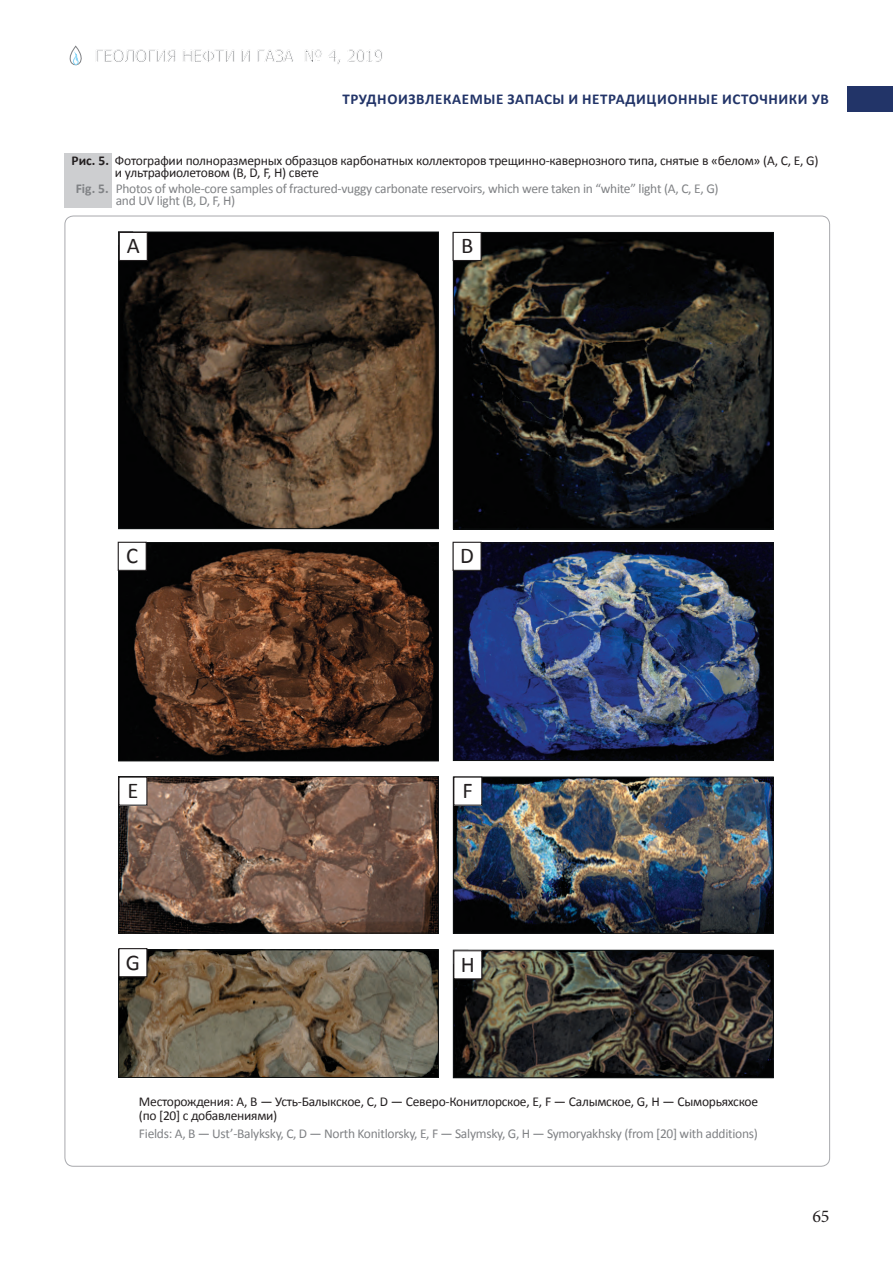
<style>
.page{position:relative;width:893px;height:1264px;background:#fff}
.page>*{position:absolute;margin:0;border:0;box-sizing:border-box;transform-origin:0 0}
.t1{font:22.5px "Calibri";color:#231f20}
.t2{font:18px "Minion Pro";color:#231f20}
.t3{font:16.5px "Tahoma";color:#808285}
.t4{font:700 15px "Calibri";letter-spacing:.04em;color:#223468}
.t5{font:13.95px "Calibri";color:#0e1112}
.ТЕКСТ{font:13.5px/13.8px "Calibri";letter-spacing:-.02em;color:#231f20}
.t6{font:13.5px/12px "Calibri";letter-spacing:-.02em;color:#808285}
.t7{font:700 13.5px "Calibri";color:#808285}
.s1{font-weight:700}
</style>
<div class="page">
<svg style="left:69px;top:46px;width:13px;height:20px"></svg>
<div style="left:847px;top:86px;width:46px;height:25px;background:#223468"></div>
<div style="left:64px;top:154px;width:48px;height:54px;background:#cdced0"></div>
<img style="left:120px;top:544px;width:317px;height:215px">
<img style="left:455px;top:544px;width:316px;height:214px">
<img style="left:455px;top:951px;width:316px;height:124px">
<img style="left:120px;top:234px;width:317px;height:292px">
<img style="left:455px;top:778px;width:316px;height:153px">
<img style="left:455px;top:234px;width:316px;height:293px">
<div style="left:118px;top:232px;width:321px;height:296px;border:1px solid #0e1112"></div>
<div style="left:453px;top:232px;width:320px;height:297px;border:1px solid #0e1112"></div>
<img style="left:120px;top:778px;width:317px;height:153px">
<img style="left:120px;top:951px;width:317px;height:124px">
<div style="left:118px;top:542px;width:321px;height:219px;border:1px solid #0e1112"></div>
<div style="left:453px;top:542px;width:320px;height:218px;border:1px solid #0e1112"></div>
<div style="left:118px;top:776px;width:321px;height:157px;border:1px solid #0e1112"></div>
<div style="left:453px;top:776px;width:320px;height:157px;border:1px solid #0e1112"></div>
<div style="left:118px;top:949px;width:321px;height:128px;border:1px solid #0e1112"></div>
<div style="left:453px;top:949px;width:320px;height:128px;border:1px solid #0e1112"></div>
<div style="left:118px;top:232px;width:15px;height:14px;border:1px solid #0e1112"></div>
<div style="left:119px;top:232px;width:28px;height:28px;background:#fff"></div>
<div style="left:119px;top:232px;width:29px;height:29px;border:1px solid #231f20"></div>
<div style="left:453px;top:232px;width:28px;height:28px;background:#fff"></div>
<div style="left:453px;top:232px;width:29px;height:29px;border:1px solid #231f20"></div>
<div style="left:118px;top:542px;width:28px;height:28px;background:#fff"></div>
<div style="left:118px;top:541px;width:29px;height:30px;border:1px solid #231f20"></div>
<div style="left:453px;top:542px;width:28px;height:28px;background:#fff"></div>
<div style="left:453px;top:541px;width:29px;height:30px;border:1px solid #231f20"></div>
<div style="left:119px;top:777px;width:28px;height:28px;background:#fff"></div>
<div style="left:118px;top:776px;width:29px;height:29px;border:1px solid #231f20"></div>
<div style="left:454px;top:777px;width:28px;height:28px;background:#fff"></div>
<div style="left:453px;top:776px;width:29px;height:29px;border:1px solid #231f20"></div>
<div style="left:119px;top:948px;width:28px;height:28px;background:#fff"></div>
<div style="left:118px;top:947px;width:29px;height:30px;border:1px solid #231f20"></div>
<div style="left:454px;top:950px;width:28px;height:28px;background:#fff"></div>
<div style="left:453px;top:950px;width:29px;height:29px;border:1px solid #231f20"></div>
<p class="t3" style="left:95px;top:45px;width:289px">ГЕОЛОГИЯ НЕФТИ И ГАЗА № 4, 2019</p>
<p class="t4" style="left:342px;top:90px;width:488px">ТРУДНОИЗВЛЕКАЕМЫЕ ЗАПАСЫ И НЕТРАДИЦИОННЫЕ ИСТОЧНИКИ УВ</p>
<p class="ТЕКСТ" style="left:71px;top:154px;width:748px"><span class="s1">Рис. 5.</span> Фотографии полноразмерных образцов карбонатных коллекторов трещинно-кавернозного типа, снятые в «белом» (A, C, E, G)</p>
<p class="t7" style="left:76px;top:180px;width:35px">Fig. 5.</p>
<p class="ТЕКСТ" style="left:115px;top:166px;width:205px">и ультрафиолетовом (B, D, F, H) свете</p>
<p class="t6" style="left:116px;top:182px;width:604px">Photos of whole-core samples of fractured-vuggy carbonate reservoirs, which were taken in “white” light (A, C, E, G) and UV light (B, D, F, H)</p>
<p class="t5" style="left:456px;top:230px;width:9px">B</p>
<p class="t1" style="left:127px;top:232px;width:15px">A</p>
<p class="t1" style="left:461px;top:232px;width:14px">B</p>
<p class="t5" style="left:122px;top:540px;width:9px">C</p>
<p class="t5" style="left:456px;top:541px;width:10px">D</p>
<p class="t1" style="left:126px;top:541px;width:13px">C</p>
<p class="t1" style="left:460px;top:541px;width:15px">D</p>
<p class="t1" style="left:127px;top:776px;width:12px">E</p>
<p class="t1" style="left:463px;top:776px;width:12px">F</p>
<p class="t5" style="left:122px;top:947px;width:10px">G</p>
<p class="t5" style="left:456px;top:947px;width:10px">H</p>
<p class="t1" style="left:126px;top:947px;width:16px">G</p>
<p class="t1" style="left:461px;top:949px;width:16px">H</p>
<p class="ТЕКСТ" style="left:139px;top:1094px;width:621px">Месторождения: A, B — Усть-Балыкское, C, D — Северо-Конитлорское, E, F — Салымское, G, H — Сыморьяхское (по [20] с добавлениями)</p>
<p class="t6" style="left:139px;top:1127px;width:620px">Fields: A, B — Ust’-Balyksky, C, D — North Konitlorsky, E, F — Salymsky, G, H — Symoryakhsky (from [20] with additions)</p>
<h2 class="t2" style="left:812px;top:1204px;width:19px">65</h2>
</div>
